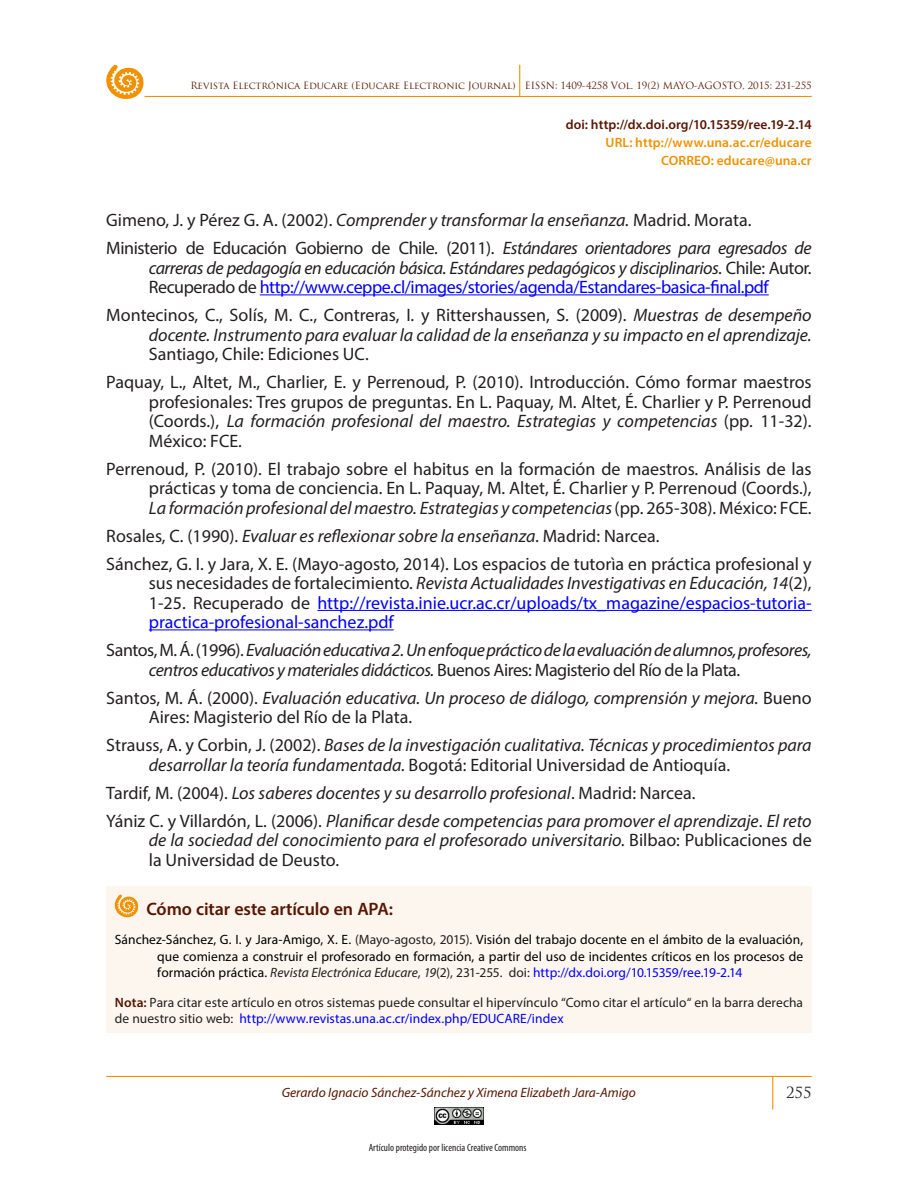
<style>
.page{position:relative;width:918px;height:1188px;background:#fff}
.page>*{position:absolute;margin:0;border:0;box-sizing:border-box;transform-origin:0 0}
.REFERENCIAS_DEF{font:italic 18px/19.5px "Myriad Pro";color:#231f20;text-align:justify}
.REFERENCIAS_DEF-2{font:18px/19.5px "Myriad Pro";color:#231f20;text-align:justify}
.REFERENCIAS_DEF-3{font:italic 18px/19.5px "Myriad Pro";letter-spacing:-.025em;color:#231f20}
._1-TITULO_PRINCIPAL{font:600 18px "Myriad Pro";letter-spacing:-.01em;color:#591600}
.t1{font:15px "Trajan Pro";color:#231f20}
._1-TITULO_PRINCIPAL-2{font:13.5px/16.5px "Myriad Pro";letter-spacing:.005em;color:#000;text-align:justify}
._1-TITULO_PRINCIPAL-3{font:13.5px/16.5px "Myriad Pro";letter-spacing:.005em;color:#231f20}
.t2{font:italic 13.5px "Myriad Pro";color:#591600}
.t3{font:600 13.5px/18px "Myriad Pro";letter-spacing:.005em;color:#f29100;text-align:right}
.t4{font:600 13.5px "Myriad Pro";letter-spacing:.005em;color:#591600}
.t5{font:condensed 10.5px "Myriad Pro";color:#231f20}
.t6{font:9.75px "Trajan Pro";letter-spacing:-.01em;color:#591600}
.s1{font-style:italic}
.s2{font-style:normal}
.s3{font-style:normal;color:#00f}
.s4{color:#00f}
.s5{color:#231f20}
.s6{font-style:italic;color:#231f20}
.s7{font-weight:600;color:#591600}
</style>
<div class="page">
<hr style="left:106px;top:1076px;width:706px;height:1px;background:#f29100">
<hr style="left:772px;top:1077px;width:1px;height:33px;background:#f29100">
<hr style="left:145px;top:96px;width:667px;height:1px;background:#f29100">
<hr style="left:519px;top:65px;width:1px;height:32px;background:#f29100">
<svg style="left:106px;top:64px;width:38px;height:35px"></svg>
<img style="left:434px;top:1107px;width:50px;height:18px">
<hr style="left:260px;top:294px;width:509px;height:1px;background:#00f">
<hr style="left:317px;top:610px;width:495px;height:1px;background:#00f">
<hr style="left:149px;top:629px;width:245px;height:1px;background:#00f">
<div style="left:106px;top:886px;width:706px;height:147px;background:#fcf6ef"></div>
<svg style="left:115px;top:894px;width:24px;height:23px"></svg>
<p class="t6" style="left:190px;top:80px;width:623px">Revista Electrónica Educare (Educare Electronic Journal) EISSN: 1409-4258 Vol. 19(2) MAYO-AGOSTO, 2015: 231-255</p>
<p class="t4" style="left:566px;top:116px;width:247px">doi: http://dx.doi.org/10.15359/ree.19-2.14</p>
<p class="t3" style="left:606px;top:133px;width:208px">URL: http://www.una.ac.cr/educare<br>CORREO: educare@una.cr</p>
<p class="REFERENCIAS_DEF-2" style="left:106px;top:210px;width:647px">Gimeno, J. y Pérez G. A. (2002). <span class="s1">Comprender y transformar la enseñanza.</span> Madrid. Morata.</p>
<p class="REFERENCIAS_DEF" style="left:149px;top:238px;width:664px;text-indent:-43px"><span class="s2">Ministerio de Educación Gobierno de Chile. (2011).</span> Estándares orientadores para egresados de carreras de pedagogía en educación básica. Estándares pedagógicos y disciplinarios<span class="s2">. Chile: Autor.<br>Recuperado de</span> <span class="s3">http://www.ceppe.cl/images/stories/agenda/Estandares-basica-final.pdf</span></p>
<p class="REFERENCIAS_DEF" style="left:149px;top:305px;width:664px;text-indent:-43px"><span class="s2">Montecinos, C., Solís, M. C., Contreras, I. y Rittershaussen, S. (2009).</span> Muestras de desempeño docente. Instrumento para evaluar la calidad de la enseñanza y su impacto en el aprendizaje.<br><span class="s2">Santiago, Chile: Ediciones UC.</span></p>
<p class="REFERENCIAS_DEF-2" style="left:149px;top:372px;width:664px;text-indent:-43px">Paquay, L., Altet, M., Charlier, E. y Perrenoud, P. (2010). Introducción. Cómo formar maestros profesionales: Tres grupos de preguntas. En L. Paquay, M. Altet, É. Charlier y P. Perrenoud (Coords.), <span class="s1">La formación profesional del maestro. Estrategias y competencias</span> (pp. 11-32).<br>México: FCE.</p>
<p class="REFERENCIAS_DEF-2" style="left:149px;top:459px;width:664px;text-indent:-43px">Perrenoud, P. (2010). El trabajo sobre el habitus en la formación de maestros. Análisis de las prácticas y toma de conciencia. En L. Paquay, M. Altet, É. Charlier y P. Perrenoud (Coords.), <span class="s1">La formación profesional del maestro. Estrategias y competencias</span> (pp. 265-308). México: FCE.</p>
<p class="REFERENCIAS_DEF" style="left:106px;top:526px;width:555px"><span class="s2">Rosales, C. (1990).</span> Evaluar es reflexionar sobre la enseñanza. <span class="s2">Madrid: Narcea.</span></p>
<p class="REFERENCIAS_DEF-2" style="left:149px;top:554px;width:664px;text-indent:-43px">Sánchez, G. I. y Jara, X. E. (Mayo-agosto, 2014). Los espacios de tutorìa en práctica profesional y sus necesidades de fortalecimiento. <span class="s1">Revista Actualidades Investigativas en Educación, 14</span>(2), 1-25. Recuperado de <span class="s4">http://revista.inie.ucr.ac.cr/uploads/tx_magazine/espacios-tutoria&shy;practica-profesional-sanchez.pdf</span></p>
<p class="REFERENCIAS_DEF-3" style="left:149px;top:640px;width:664px;text-indent:-43px"><span class="s2">Santos, M. Á. (1996).</span> Evaluación educativa 2.Un enfoque práctico de la evaluación de alumnos, profesores, centros educativos y materiales didácticos. <span class="s2">Buenos Aires: Magisterio del Río de la Plata.</span></p>
<p class="REFERENCIAS_DEF" style="left:149px;top:688px;width:664px;text-indent:-43px"><span class="s2">Santos, M. Á. (2000).</span> Evaluación educativa. Un proceso de diálogo, comprensión y mejora. <span class="s2">Bueno<br>Aires: Magisterio del Río de la Plata.</span></p>
<p class="REFERENCIAS_DEF" style="left:149px;top:735px;width:664px;text-indent:-43px"><span class="s2">Strauss, A. y Corbin, J. (2002).</span> Bases de la investigación cualitativa. Técnicas y procedimientos para desarrollar la teoría fundamentada. <span class="s2">Bogotá: Editorial Universidad de Antioquía.</span></p>
<p class="REFERENCIAS_DEF" style="left:106px;top:783px;width:591px"><span class="s2">Tardif, M. (2004).</span> Los saberes docentes y su desarrollo profesional<span class="s2">. Madrid: Narcea.</span></p>
<p class="REFERENCIAS_DEF" style="left:149px;top:811px;width:664px;text-indent:-43px"><span class="s2">Yániz C. y Villardón, L. (2006).</span> Planificar desde competencias para promover el aprendizaje<span class="s2">.</span> El reto de la sociedad del conocimiento para el profesorado universitario. <span class="s2">Bilbao: Publicaciones de la Universidad de Deusto.</span></p>
<p class="_1-TITULO_PRINCIPAL" style="left:146px;top:898px;width:248px">Cómo citar este artículo en APA:</p>
<p class="_1-TITULO_PRINCIPAL-2" style="left:157px;top:931px;width:647px;text-indent:-43px">Sánchez-Sánchez, G. I. y Jara-Amigo, X. E. <span class="s5">(Mayo-agosto, 2015).</span> Visión del trabajo docente en el ámbito de la evaluación, que comienza a construir el profesorado en formación, a partir del uso de incidentes críticos en los procesos de formación práctica. <span class="s6">Revista Electrónica Educare</span><span class="s5">,</span> <span class="s6">19</span><span class="s5">(2), 231-255. doi:</span> <span class="s4">http://dx.doi.org/10.15359/ree.19-2.14</span></p>
<p class="_1-TITULO_PRINCIPAL-3" style="left:115px;top:994px;width:690px"><span class="s7">Nota:</span> Para citar este artículo en otros sistemas puede consultar el hipervínculo “Como citar el artículo“ en la barra derecha de nuestro sitio web: <span class="s4">http://www.revistas.una.ac.cr/index.php/EDUCARE/index</span></p>
<p class="t2" style="left:282px;top:1084px;width:356px">Gerardo Ignacio Sánchez-Sánchez y Ximena Elizabeth Jara-Amigo</p>
<p class="t5" style="left:369px;top:1141px;width:159px">Artículo protegido por licencia Creative Commons</p>
<p class="t1" style="left:786px;top:1083px;width:27px">255</p>
</div>
